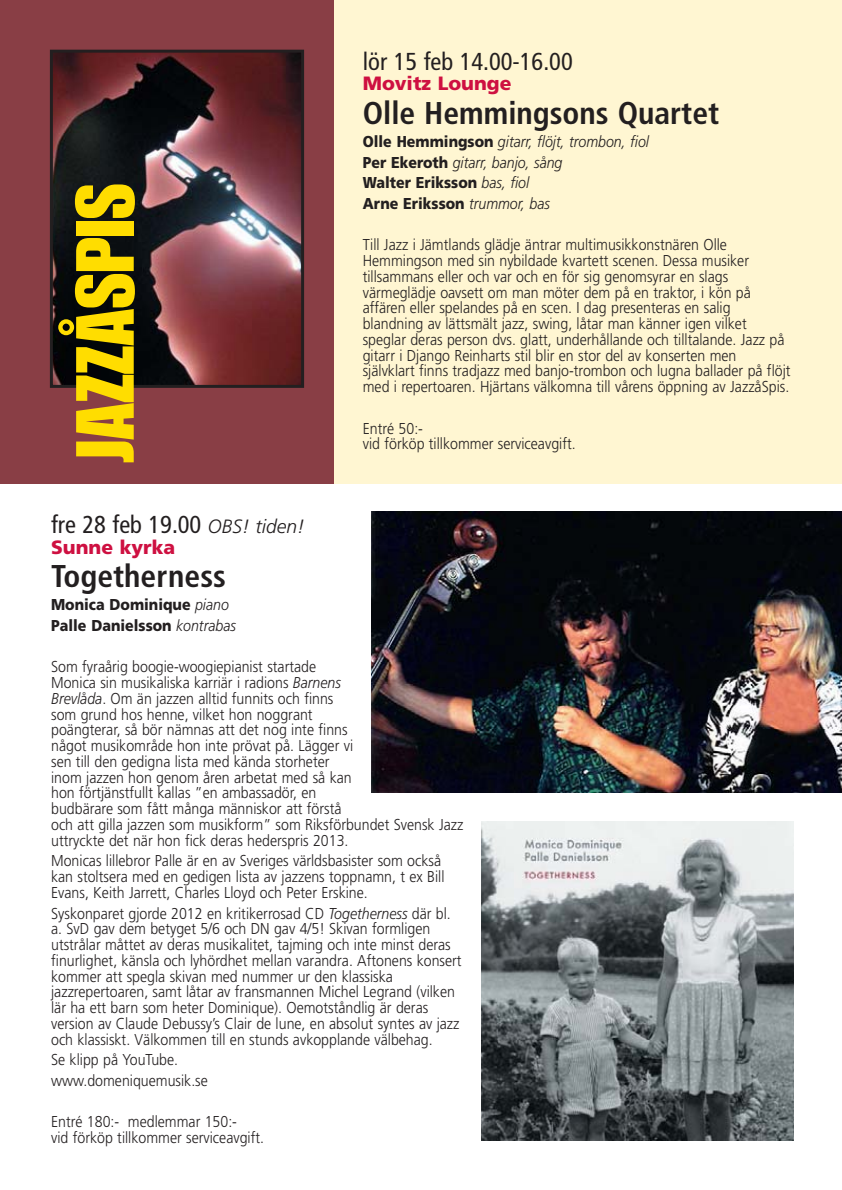
<style>
.page{position:relative;width:842px;height:1190px;background:#fff}
.page>*{position:absolute;margin:0;border:0;box-sizing:border-box;transform-origin:0 0}
.t1{font:700 condensed 31.5px "Frutiger";color:#231f20}
.t2{font:condensed 24.5px "Frutiger";color:#231f20}
.t3{font:900 19.25px "Frutiger";color:#ce1041}
.t4{font:300 15.75px/15.8px "Frutiger";color:#231f20;scale:.9 1}
.t5{font:italic 300 15.75px/20.7px "Frutiger";color:#231f20;scale:.9 1}
.t6{font:900 15.75px/20.7px "Frutiger";color:#231f20;scale:.9 1}
.s1{font-weight:900;font-style:normal}
.s2{font-weight:300;font-style:italic;font-stretch:normal;font-size:19.25px}
.s3{font-weight:300;font-style:italic}
.s4{font-style:italic}
</style>
<div class="page">
<div style="left:322px;top:0;width:520px;height:484px;background:#fff6d2"></div>
<div style="left:0;top:0;width:333px;height:484px;background:#893e45"></div>
<img style="left:54px;top:54px;width:246px;height:330px">
<div style="left:50px;top:50px;width:254px;height:338px;border:3px solid #231f20"></div>
<svg style="left:58px;top:238px;width:77px;height:224px;background:#9d800e"></svg>
<div style="left:76px;top:221px;width:58px;height:15px;background:#fd0"></div>
<svg style="left:75px;top:184px;width:60px;height:34px;background:#bda606"></svg>
<img style="left:372px;top:512px;width:470px;height:281px">
<img style="left:481px;top:822px;width:313px;height:319px">
<h2 class="t2" style="left:363px;top:51px;width:211px">lör 15 feb 14.00-16.00</h2>
<p class="t3" style="left:363px;top:76px;width:150px">Movitz Lounge</p>
<h1 class="t1" style="left:363px;top:100px;width:358px">Olle Hemmingsons Quartet</h1>
<p class="t5" style="left:363px;top:132px;width:319px"><span class="s1">Olle Hemmingson</span> gitarr, flöjt, trombon, fiol<br><span class="s1">Per Ekeroth</span> gitarr, banjo, sång<br><span class="s1">Walter Eriksson</span> bas, fiol<br><span class="s1">Arne Eriksson</span> trummor, bas</p>
<p class="t4" style="left:363px;top:238px;width:477px">Till Jazz i Jämtlands glädje äntrar multimusikkonstnären Olle Hemmingson med sin nybildade kvartett scenen. Dessa musiker tillsammans eller och var och en för sig genomsyrar en slags värmeglädje oavsett om man möter dem på en traktor, i kön på affären eller spelandes på en scen. I dag presenteras en salig blandning av lättsmält jazz, swing, låtar man känner igen vilket speglar deras person dvs. glatt, underhållande och tilltalande. Jazz på gitarr i Django Reinharts stil blir en stor del av konserten men självklart finns tradjazz med banjo-trombon och lugna ballader på flöjt med i repertoaren. Hjärtans välkomna till vårens öppning av JazzåSpis.</p>
<p class="t4" style="left:363px;top:421px;width:238px">Entré 50:-<br>vid förköp tillkommer serviceavgift.</p>
<h2 class="t2" style="left:51px;top:515px;width:255px">fre 28 feb 19.00 <span class="s2">OBS! tiden!</span></h2>
<p class="t3" style="left:51px;top:539px;width:126px">Sunne kyrka</p>
<h1 class="t1" style="left:51px;top:563px;width:176px">Togetherness</h1>
<p class="t6" style="left:51px;top:596px;width:207px">Monica Dominique <span class="s3">piano<br></span>Palle Danielsson <span class="s3">kontrabas</span></p>
<p class="t4" style="left:51px;top:660px;width:459px">Som fyraårig boogie-woogiepianist startade<br>Monica sin musikaliska karriär i radions <span class="s4">Barnens<br>Brevlåda</span>. Om än jazzen alltid funnits och finns<br>som grund hos henne, vilket hon noggrant<br>poängterar, så bör nämnas att det nog inte finns<br>något musikområde hon inte prövat på. Lägger vi<br>sen till den gedigna lista med kända storheter<br>inom jazzen hon genom åren arbetat med så kan<br>hon förtjänstfullt kallas ”en ambassadör, en<br>budbärare som fått många människor att förstå<br>och att gilla jazzen som musikform” som Riksförbundet Svensk Jazz uttryckte det när hon fick deras hederspris 2013.</p>
<p class="t4" style="left:51px;top:854px;width:439px">Monicas lillebror Palle är en av Sveriges världsbasister som också kan stoltsera med en gedigen lista av jazzens toppnamn, t ex Bill<br>Evans, Keith Jarrett, Charles Lloyd och Peter Erskine.</p>
<p class="t4" style="left:51px;top:906px;width:457px">Syskonparet gjorde 2012 en kritikerrosad CD <span class="s4">Togetherness</span> där bl. a. SvD gav dem betyget 5/6 och DN gav 4/5! Skivan formligen utstrålar måttet av deras musikalitet, tajming och inte minst deras finurlighet, känsla och lyhördhet mellan varandra. Aftonens konsert kommer att spegla skivan med nummer ur den klassiska jazzrepertoaren, samt låtar av fransmannen Michel Legrand (vilken lär ha ett barn som heter Dominique). Oemotståndlig är deras version av Claude Debussy’s Clair de lune, en absolut syntes av jazz och klassiskt. Välkommen till en stunds avkopplande välbehag.</p>
<p class="t4" style="left:51px;top:1051px;width:176px;line-height:20.7px">Se klipp på YouTube. www.domeniquemusik.se</p>
<p class="t4" style="left:51px;top:1115px;width:238px">Entré 180:- medlemmar 150:-<br>vid förköp tillkommer serviceavgift.</p>
</div>
